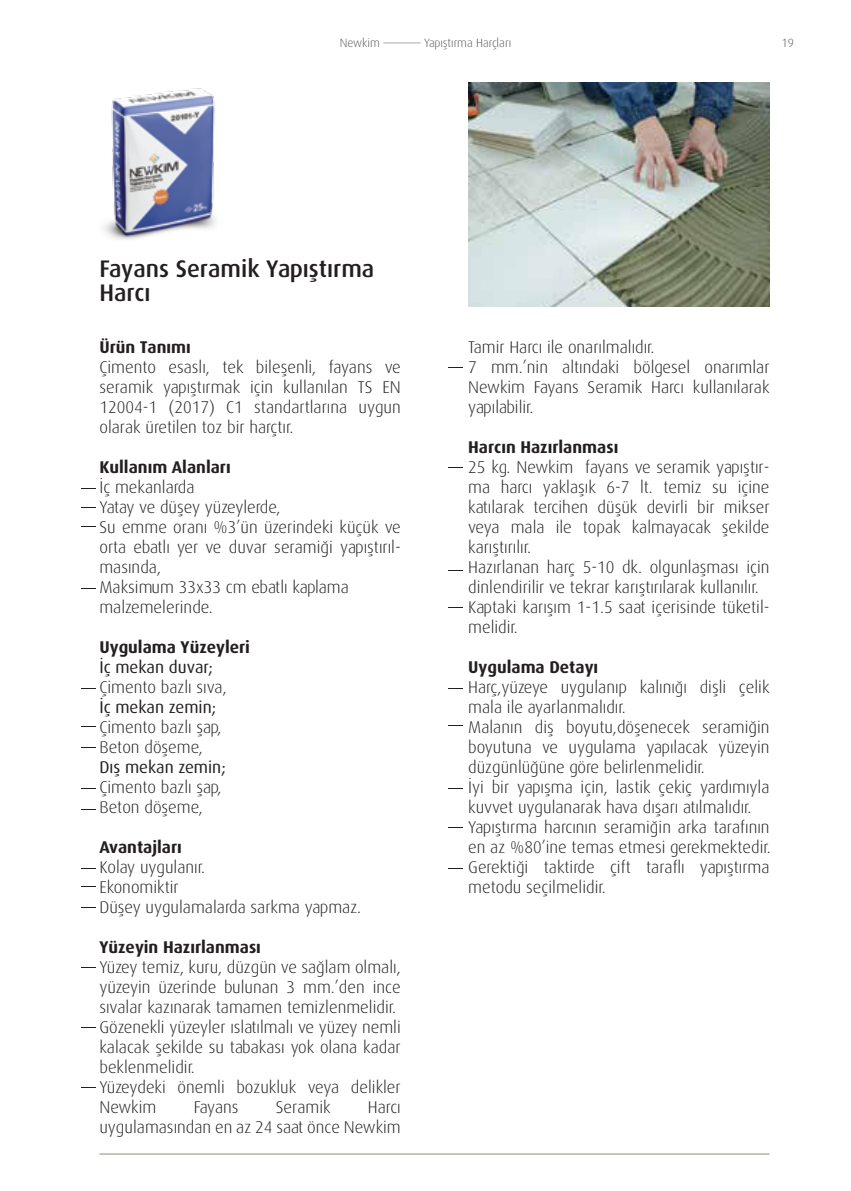
<style>
.page{position:relative;width:851px;height:1191px;background:#fff}
.page>*{position:absolute;margin:0;border:0;box-sizing:border-box;transform-origin:0 0}
.t1{font:24px/24px "Dax Medium Tr";color:#231f20}
.t2{font:17px/20px "Dax Light Tr";color:#231f20}
.t3{font:17px "Dax Bold Tr";color:#231f20}
.t4{font:17px "Dax Regular Tr";color:#231f20}
.t5{font:12px "Dax Light Tr";color:#58595b}
</style>
<div class="page">
<img style="left:468px;top:83px;width:301px;height:223px">
<svg style="left:81px;top:507px;width:14px;height:1px"></svg>
<svg style="left:81px;top:526px;width:14px;height:1px"></svg>
<svg style="left:81px;top:588px;width:14px;height:1px"></svg>
<svg style="left:81px;top:488px;width:14px;height:1px"></svg>
<svg style="left:449px;top:367px;width:14px;height:1px"></svg>
<svg style="left:449px;top:607px;width:14px;height:1px"></svg>
<svg style="left:449px;top:688px;width:14px;height:1px"></svg>
<svg style="left:449px;top:725px;width:14px;height:1px"></svg>
<svg style="left:449px;top:788px;width:14px;height:1px"></svg>
<svg style="left:449px;top:827px;width:14px;height:1px"></svg>
<svg style="left:449px;top:868px;width:14px;height:1px"></svg>
<svg style="left:81px;top:688px;width:14px;height:1px"></svg>
<svg style="left:81px;top:726px;width:14px;height:1px"></svg>
<svg style="left:81px;top:747px;width:14px;height:1px"></svg>
<svg style="left:81px;top:788px;width:14px;height:1px"></svg>
<svg style="left:81px;top:809px;width:14px;height:1px"></svg>
<svg style="left:81px;top:868px;width:14px;height:1px"></svg>
<svg style="left:81px;top:886px;width:14px;height:1px"></svg>
<svg style="left:81px;top:907px;width:14px;height:1px"></svg>
<svg style="left:81px;top:967px;width:14px;height:1px"></svg>
<svg style="left:81px;top:1087px;width:14px;height:1px"></svg>
<svg style="left:81px;top:1027px;width:14px;height:1px"></svg>
<hr style="left:99px;top:1153px;width:670px;height:1px;background:#9b8579">
<img style="left:104px;top:88px;width:112px;height:152px">
<p class="t5" style="left:340px;top:36px;width:173px">Newkim ———— Yapıştırma Harçları</p>
<p class="t5" style="left:781px;top:36px;width:14px">19</p>
<h1 class="t1" style="left:99px;top:257px;width:276px">Fayans Seramik Yapıştırma<br>Harcı</h1>
<p class="t3" style="left:99px;top:337px;width:93px">Ürün Tanımı</p>
<p class="t2" style="left:99px;top:357px;width:303px;text-align:justify">Çimento esaslı, tek bileşenli, fayans ve seramik yapıştırmak için kullanılan TS EN 12004-1 (2017) C1 standartlarına uygun olarak üretilen toz bir harçtır.</p>
<p class="t3" style="left:99px;top:457px;width:133px">Kullanım Alanları</p>
<p class="t2" style="left:99px;top:477px;width:303px">İç mekanlarda<br>Yatay ve düşey yüzeylerde,<br>Su emme oranı %3’ün üzerindeki küçük ve orta ebatlı yer ve duvar seramiği yapıştırıl&shy;masında,<br>Maksimum 33x33 cm ebatlı kaplama malzemelerinde.</p>
<p class="t3" style="left:99px;top:637px;width:152px">Uygulama Yüzeyleri</p>
<p class="t4" style="left:99px;top:658px;width:115px">İç mekan duvar;</p>
<p class="t2" style="left:99px;top:677px;width:129px">Çimento bazlı sıva,</p>
<p class="t4" style="left:99px;top:698px;width:118px">İç mekan zemin;</p>
<p class="t2" style="left:99px;top:717px;width:124px">Çimento bazlı şap,<br>Beton döşeme,</p>
<p class="t4" style="left:99px;top:758px;width:128px">Dış mekan zemin;</p>
<p class="t2" style="left:99px;top:777px;width:124px">Çimento bazlı şap,<br>Beton döşeme,</p>
<p class="t3" style="left:99px;top:837px;width:84px">Avantajları</p>
<p class="t2" style="left:99px;top:857px;width:263px">Kolay uygulanır.<br>Ekonomiktir<br>Düşey uygulamalarda sarkma yapmaz.</p>
<p class="t3" style="left:99px;top:937px;width:163px">Yüzeyin Hazırlanması</p>
<p class="t2" style="left:99px;top:957px;width:303px">Yüzey temiz, kuru, düzgün ve sağlam olmalı, yüzeyin üzerinde bulunan 3 mm.’den ince sıvalar kazınarak tamamen temizlenmelidir.<br>Gözenekli yüzeyler ıslatılmalı ve yüzey nemli kalacak şekilde su tabakası yok olana kadar beklenmelidir.<br>Yüzeydeki önemli bozukluk veya delikler Newkim</p>
<p class="t2" style="left:194px;top:1097px;width:46px">Fayans</p>
<p class="t2" style="left:276px;top:1097px;width:56px">Seramik</p>
<p class="t2" style="left:99px;top:1097px;width:303px;text-align:right">Harcı<br>uygulamasından en az 24 saat önce Newkim</p>
<p class="t2" style="left:468px;top:337px;width:303px">Tamir Harcı ile onarılmalıdır.<br>7 mm.’nin altındaki bölgesel onarımlar<br>Newkim Fayans Seramik Harcı kullanılarak yapılabilir.</p>
<p class="t3" style="left:468px;top:437px;width:152px">Harcın Hazırlanması</p>
<p class="t2" style="left:468px;top:457px;width:303px">25 kg. Newkim fayans ve seramik yapıştır&shy;ma harcı yaklaşık 6-7 lt. temiz su içine katılarak tercihen düşük devirli bir mikser veya mala ile topak kalmayacak şekilde karıştırılır.<br>Hazırlanan harç 5-10 dk. olgunlaşması için dinlendirilir ve tekrar karıştırılarak kullanılır.<br>Kaptaki karışım 1-1.5 saat içerisinde tüketil&shy;melidir.</p>
<p class="t3" style="left:468px;top:657px;width:131px">Uygulama Detayı</p>
<p class="t2" style="left:468px;top:677px;width:304px">Harç,yüzeye uygulanıp kalınığı dişli çelik mala ile ayarlanmalıdır.<br>Malanın diş boyutu,döşenecek seramiğin boyutuna ve uygulama yapılacak yüzeyin düzgünlüğüne göre belirlenmelidir.<br>İyi bir yapışma için, lastik çekiç yardımıyla kuvvet uygulanarak hava dışarı atılmalıdır.<br>Yapıştırma harcının seramiğin arka tarafının en az %80’ine temas etmesi gerekmektedir.<br>Gerektiği taktirde çift taraflı yapıştırma metodu seçilmelidir.</p>
</div>
